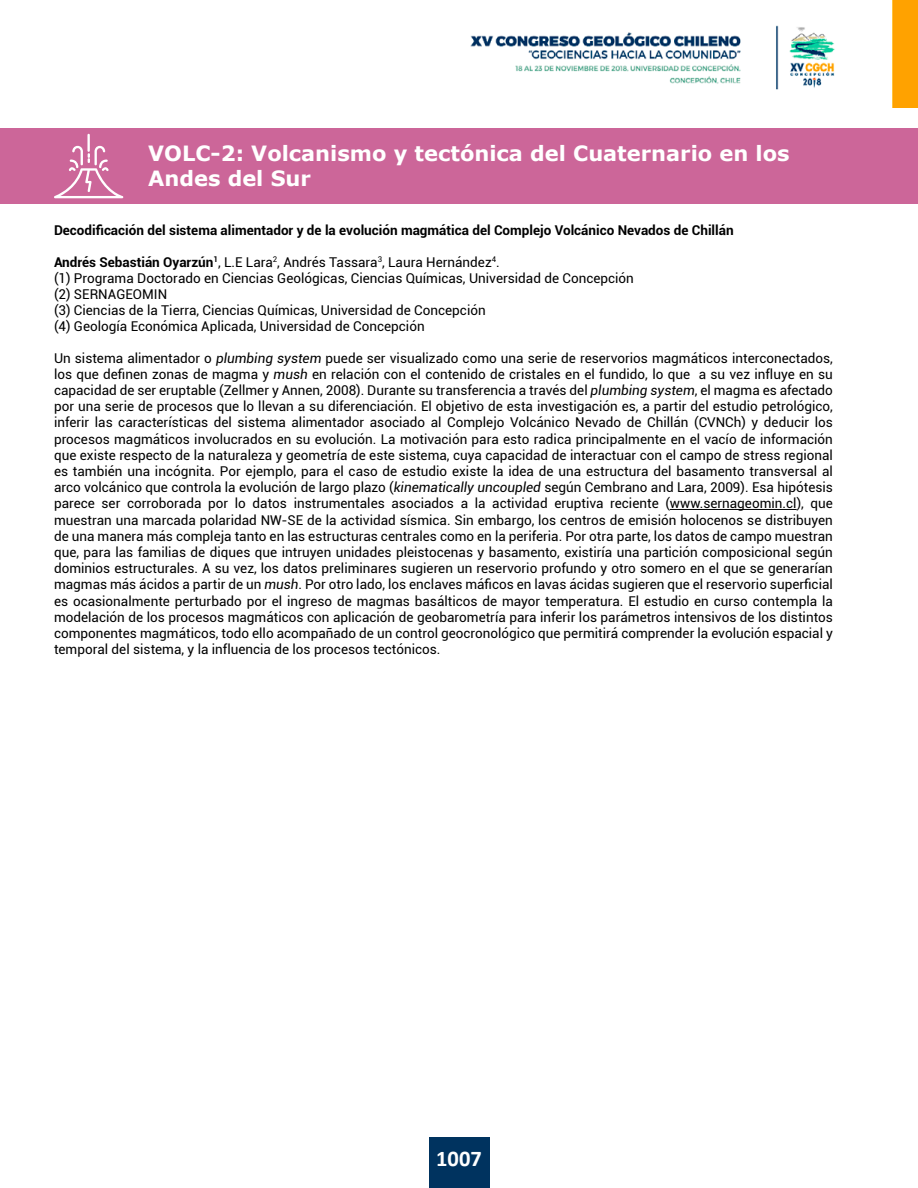
<style>
.page{position:relative;width:918px;height:1188px;background:#fff}
.page>*{position:absolute;margin:0;border:0;box-sizing:border-box;transform-origin:0 0}
.t1{font:700 22.5px "Calibri";color:#fff}
.t2{font:700 21px/25.2px "Verdana";color:#fff}
.t3{font:13.5px/16.2px "Roboto";color:#000}
.t4{font:700 13.5px "Roboto";color:#000}
.s1{font-weight:700}
.s2{font-style:italic}
</style>
<div class="page">
<img style="left:470px;top:0;width:448px;height:108px">
<div style="left:429px;top:1138px;width:60px;height:50px;background:#00335f"></div>
<div style="left:0;top:128px;width:918px;height:75px;background:#c69"></div>
<hr style="left:670px;top:509px;width:127px;height:1px;background:#000">
<hr style="left:87px;top:134px;width:3px;height:18px;background:#fff">
<svg style="left:54px;top:146px;width:69px;height:52px"></svg>
<h2 class="t2" style="left:148px;top:141px;width:643px">VOLC-2: Volcanismo y tectónica del Cuaternario en los<br>Andes del Sur</h2>
<p class="t4" style="left:54px;top:221px;width:681px">Decodificación del sistema alimentador y de la evolución magmática del Complejo Volcánico Nevados de Chillán</p>
<p class="t3" style="left:54px;top:253px;width:581px"><span class="s1">Andrés Sebastián Oyarzún</span><sup>1</sup>, L.E Lara<sup>2</sup>, Andrés Tassara<sup>3</sup>, Laura Hernández<sup>4</sup>.<br>(1) Programa Doctorado en Ciencias Geológicas, Ciencias Químicas, Universidad de Concepción (2) SERNAGEOMIN<br>(3) Ciencias de la Tierra, Ciencias Químicas, Universidad de Concepción<br>(4) Geología Económica Aplicada, Universidad de Concepción</p>
<p class="t3" style="left:54px;top:349px;width:780px;text-align:justify">Un sistema alimentador o <span class="s2">plumbing system</span> puede ser visualizado como una serie de reservorios magmáticos interconectados, los que definen zonas de magma y <span class="s2">mush</span> en relación con el contenido de cristales en el fundido, lo que a su vez influye en su capacidad de ser eruptable (Zellmer y Annen, 2008). Durante su transferencia a través del <span class="s2">plumbing system</span>, el magma es afectado por una serie de procesos que lo llevan a su diferenciación. El objetivo de esta investigación es, a partir del estudio petrológico, inferir las características del sistema alimentador asociado al Complejo Volcánico Nevado de Chillán (CVNCh) y deducir los procesos magmáticos involucrados en su evolución. La motivación para esto radica principalmente en el vacío de información que existe respecto de la naturaleza y geometría de este sistema, cuya capacidad de interactuar con el campo de stress regional es también una incógnita. Por ejemplo, para el caso de estudio existe la idea de una estructura del basamento transversal al arco volcánico que controla la evolución de largo plazo (<span class="s2">kinematically uncoupled</span> según Cembrano and Lara, 2009). Esa hipótesis parece ser corroborada por lo datos instrumentales asociados a la actividad eruptiva reciente (www.sernageomin.cl), que muestran una marcada polaridad NW-SE de la actividad sísmica. Sin embargo, los centros de emisión holocenos se distribuyen de una manera más compleja tanto en las estructuras centrales como en la periferia. Por otra parte, los datos de campo muestran que, para las familias de diques que intruyen unidades pleistocenas y basamento, existiría una partición composicional según dominios estructurales. A su vez, los datos preliminares sugieren un reservorio profundo y otro somero en el que se generarían magmas más ácidos a partir de un <span class="s2">mush</span>. Por otro lado, los enclaves máficos en lavas ácidas sugieren que el reservorio superficial es ocasionalmente perturbado por el ingreso de magmas basálticos de mayor temperatura. El estudio en curso contempla la modelación de los procesos magmáticos con aplicación de geobarometría para inferir los parámetros intensivos de los distintos componentes magmáticos, todo ello acompañado de un control geocronológico que permitirá comprender la evolución espacial y temporal del sistema, y la influencia de los procesos tectónicos.</p>
<h1 class="t1" style="left:436px;top:1143px;width:47px">1007</h1>
</div>
